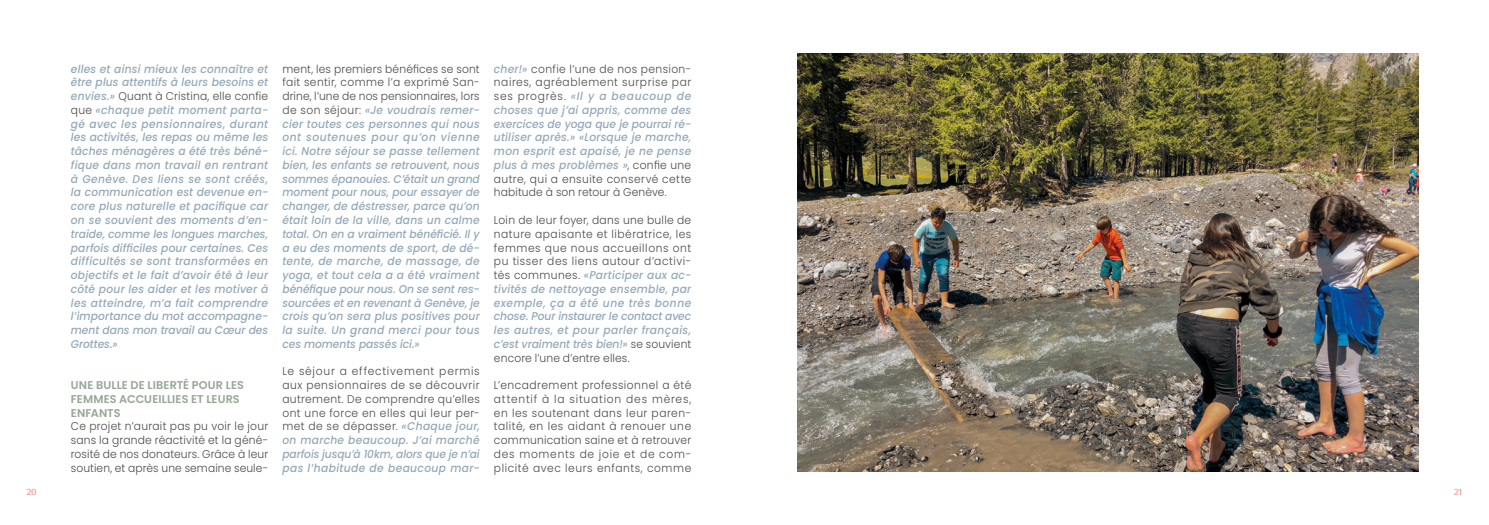
<style>
.page{position:relative;width:1489px;height:525px;background:#fff}
.page>*{position:absolute;margin:0;border:0;box-sizing:border-box;transform-origin:0 0}
.t1{font:italic 500 11.25px/13.8px "Poppins";letter-spacing:.015em;color:#93a9b9;text-align:justify;scale:.95 1}
.t2{font:300 11.25px/13.8px "Poppins";letter-spacing:.04em;color:#4a4a49;text-align:justify;scale:.95 1}
.t3{font:600 11.25px/13.8px "Poppins";letter-spacing:.005em;color:#96a794}
.t4{font:500 8.75px "Arima Madurai";color:#f08287}
.s1{font-weight:300;font-style:normal;color:#4a4a49}
.s2{font-weight:500;font-style:italic;color:#93a9b9}
</style>
<div class="page">
<img style="left:797px;top:53px;width:620px;height:418px">
<p class="t4" style="left:26px;top:488px;width:12px">20</p>
<p class="t1" style="left:71px;top:62px;width:209px">elles et ainsi mieux les connaître et être plus attentifs à leurs besoins et envies.» <span class="s1">Quant à Cristina, elle confie que</span> «chaque petit moment parta&shy;gé avec les pensionnaires, durant les activités, les repas ou même les tâches ménagères a été très béné&shy;fique dans mon travail en rentrant à Genève. Des liens se sont créés, la communication est devenue en&shy;core plus naturelle et pacifique car on se souvient des moments d’en&shy;traide, comme les longues marches, parfois difficiles pour certaines. Ces difficultés se sont transformées en objectifs et le fait d’avoir été à leur côté pour les aider et les motiver à les atteindre, m’a fait comprendre l’importance du mot accompagne&shy;ment dans mon travail au Cœur des Grottes.»</p>
<p class="t3" style="left:71px;top:378px;width:174px">UNE BULLE DE LIBERTÉ POUR LES<br>FEMMES ACCUEILLIES ET LEURS<br>ENFANTS</p>
<p class="t2" style="left:71px;top:419px;width:209px">Ce projet n’aurait pas pu voir le jour sans la grande réactivité et la géné&shy;rosité de nos donateurs. Grâce à leur soutien, et après une semaine seule-</p>
<p class="t1" style="left:282px;top:62px;width:209px"><span class="s1">ment, les premiers bénéfices se sont fait sentir, comme l’a exprimé San&shy;drine, l’une de nos pensionnaires, lors de son séjour:</span> «Je voudrais remer&shy;cier toutes ces personnes qui nous ont soutenues pour qu’on vienne ici. Notre séjour se passe tellement bien, les enfants se retrouvent, nous sommes épanouies. C’était un grand moment pour nous, pour essayer de changer, de déstresser, parce qu’on était loin de la ville, dans un calme total. On en a vraiment bénéficié. Il y a eu des moments de sport, de dé&shy;tente, de marche, de massage, de yoga, et tout cela a a été vraiment bénéfique pour nous. On se sent res&shy;sourcées et en revenant à Genève, je crois qu’on sera plus positives pour la suite. Un grand merci pour tous ces moments passés ici.»</p>
<p class="t2" style="left:282px;top:364px;width:209px">Le séjour a effectivement permis aux pensionnaires de se découvrir autrement. De comprendre qu’elles ont une force en elles qui leur per&shy;met de se dépasser. <span class="s2">«Chaque jour, on marche beaucoup. J’ai marché parfois jusqu’à 10km, alors que je n’ai pas l’habitude de beaucoup mar-</span></p>
<p class="t1" style="left:494px;top:62px;width:209px">cher!» <span class="s1">confie l’une de nos pension&shy;naires, agréablement surprise par ses progrès.</span> «Il y a beaucoup de choses que j’ai appris, comme des exercices de yoga que je pourrai ré&shy;utiliser après.» «Lorsque je marche, mon esprit est apaisé, je ne pense plus à mes problèmes »<span class="s1">, confie une autre, qui a ensuite conservé cette habitude à son retour à Genève.</span></p>
<p class="t2" style="left:494px;top:213px;width:209px">Loin de leur foyer, dans une bulle de nature apaisante et libératrice, les femmes que nous accueillons ont pu tisser des liens autour d’activi&shy;tés communes. <span class="s2">«Participer aux ac&shy;tivités de nettoyage ensemble, par exemple, ça a été une très bonne chose. Pour instaurer le contact avec les autres, et pour parler français, c’est vraiment très bien!»</span> se souvient encore l’une d’entre elles.</p>
<p class="t2" style="left:494px;top:378px;width:209px">L’encadrement professionnel a été attentif à la situation des mères, en les soutenant dans leur paren&shy;talité, en les aidant à renouer une communication saine et à retrouver des moments de joie et de com&shy;plicité avec leurs enfants, comme</p>
<p class="t4" style="left:1453px;top:488px;width:10px">21</p>
</div>
